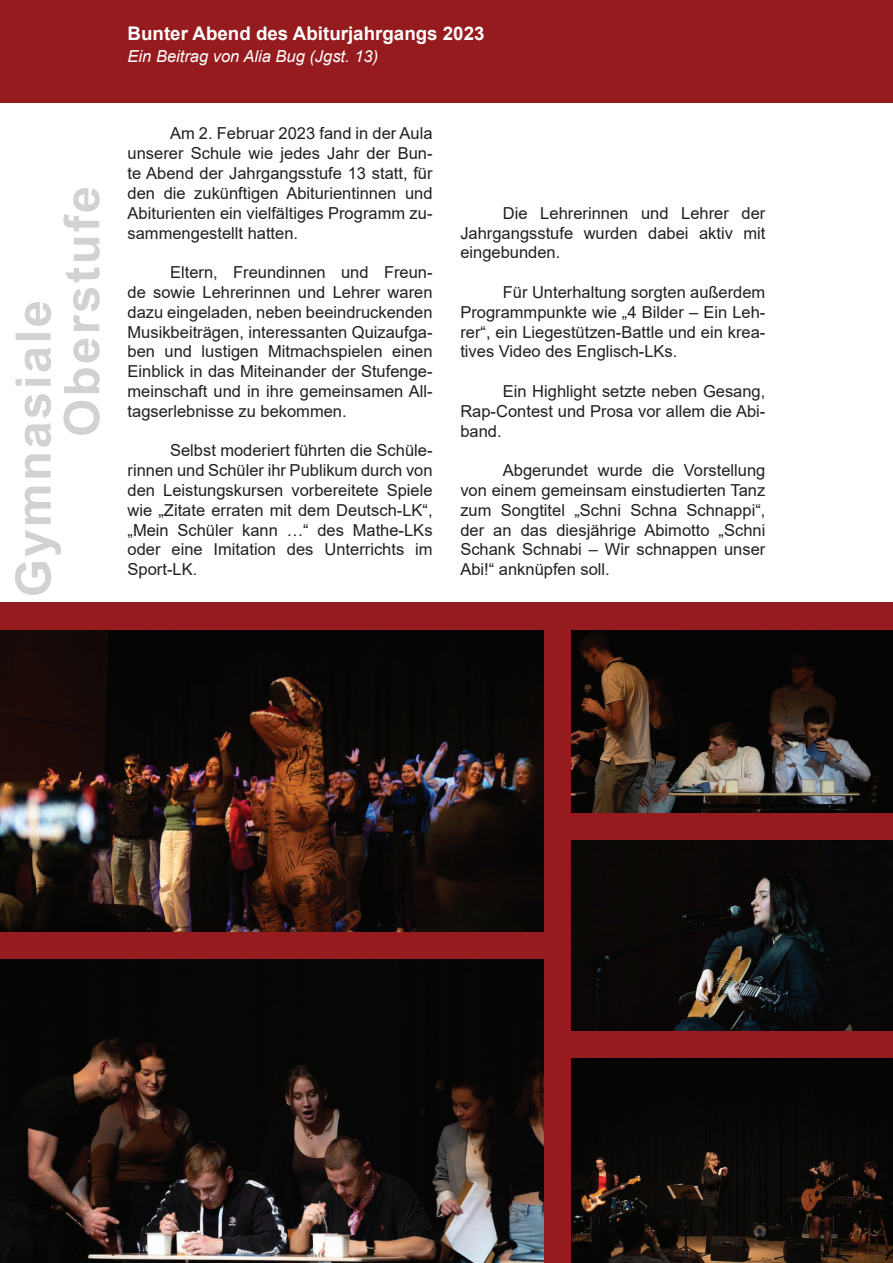
<style>
.page{position:relative;width:893px;height:1263px;background:#fff}
.page>*{position:absolute;margin:0;border:0;box-sizing:border-box;transform-origin:0 0}
.t1{font:700 18.75px "Arial";color:#fff}
.t2{font:16.5px/19.8px "Arial";color:#231f20;text-align:justify}
.t3{font:italic 16.5px "Arial";color:#fff}
</style>
<div class="page">
<div style="left:0;top:603px;width:893px;height:660px;background:#961b1e"></div>
<div style="left:0;top:0;width:893px;height:102px;background:#961b1e"></div>
<svg style="left:15px;top:188px;width:85px;height:407px"></svg>
<img style="left:0;top:631px;width:543px;height:300px">
<img style="left:571px;top:631px;width:322px;height:182px">
<img style="left:571px;top:840px;width:322px;height:190px">
<img style="left:571px;top:1058px;width:322px;height:205px">
<img style="left:0;top:959px;width:543px;height:304px">
<p class="t1" style="left:128px;top:20px;width:358px">Bunter Abend des Abiturjahrgangs 2023</p>
<p class="t3" style="left:128px;top:46px;width:252px">Ein Beitrag von Alia Bug (Jgst. 13)</p>
<p class="t2" style="left:128px;top:124px;width:307px;text-indent:43px">Am 2. Februar 2023 fand in der Aula unserer Schule wie jedes Jahr der Bun&shy;te Abend der Jahrgangsstufe 13 statt, für den die zukünftigen Abiturientinnen und Abiturienten ein vielfältiges Programm zu&shy;sammengestellt hatten.</p>
<p class="t2" style="left:128px;top:262px;width:307px;text-indent:43px">Eltern, Freundinnen und Freun&shy;de sowie Lehrerinnen und Lehrer waren dazu eingeladen, neben beeindruckenden Musikbeiträgen, interessanten Quizaufga&shy;ben und lustigen Mitmachspielen einen Einblick in das Miteinander der Stufenge&shy;meinschaft und in ihre gemeinsamen All&shy;tagserlebnisse zu bekommen.</p>
<p class="t2" style="left:128px;top:440px;width:307px;text-indent:43px">Selbst moderiert führten die Schüle&shy;rinnen und Schüler ihr Publikum durch von den Leistungskursen vorbereitete Spiele wie „Zitate erraten mit dem Deutsch-LK“, „Mein Schüler kann …“ des Mathe-LKs oder eine Imitation des Unterrichts im Sport-LK.</p>
<p class="t2" style="left:460px;top:203px;width:307px;text-indent:43px">Die Lehrerinnen und Lehrer der Jahrgangsstufe wurden dabei aktiv mit eingebunden.</p>
<p class="t2" style="left:460px;top:282px;width:306px;text-indent:43px">Für Unterhaltung sorgten außerdem Programmpunkte wie „4 Bilder – Ein Leh&shy;rer“, ein Liegestützen-Battle und ein krea&shy;tives Video des Englisch-LKs.</p>
<p class="t2" style="left:460px;top:381px;width:307px;text-indent:43px">Ein Highlight setzte neben Gesang, Rap-Contest und Prosa vor allem die Abi&shy;band.</p>
<p class="t2" style="left:460px;top:460px;width:307px;text-indent:43px">Abgerundet wurde die Vorstellung von einem gemeinsam einstudierten Tanz zum Songtitel „Schni Schna Schnappi“, der an das diesjährige Abimotto „Schni Schank Schnabi – Wir schnappen unser Abi!“ anknüpfen soll.</p>
</div>
